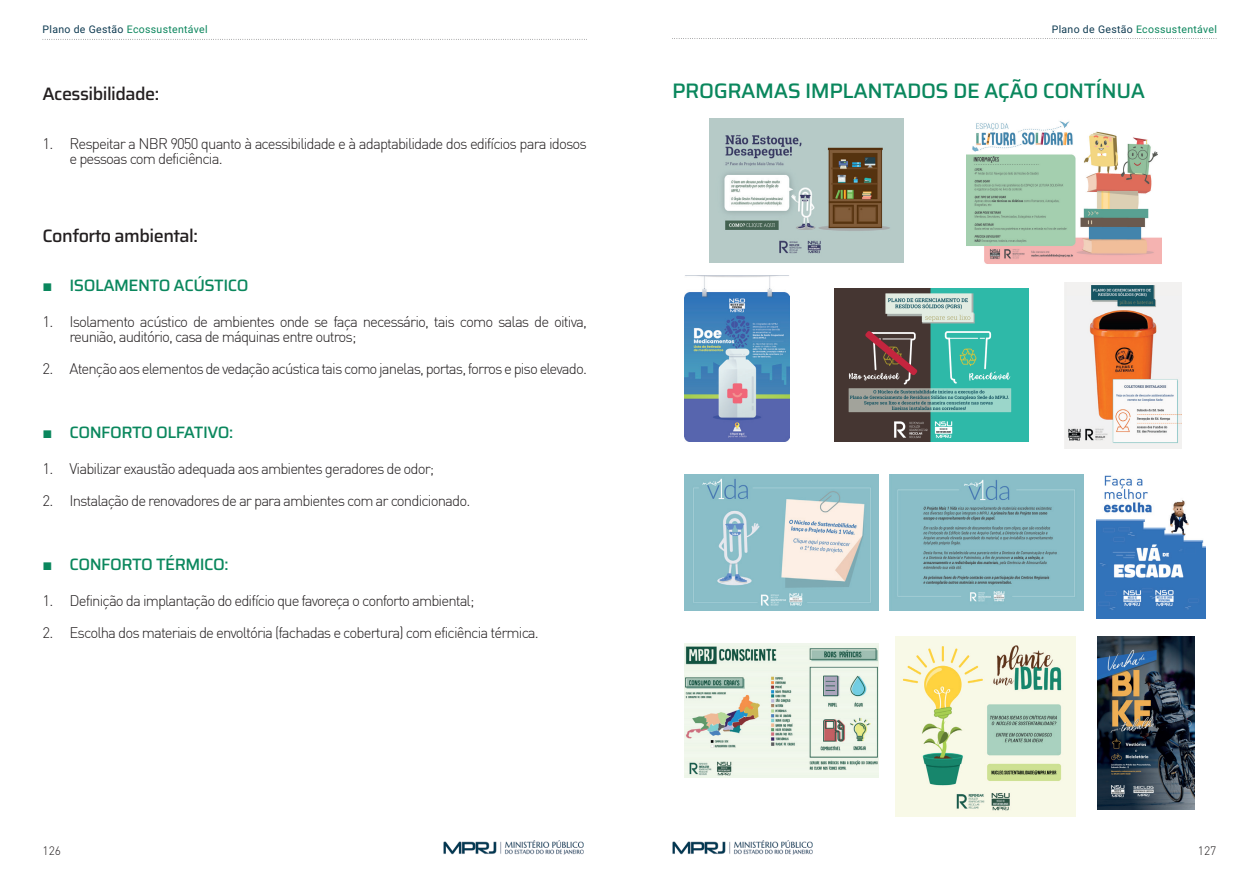
<style>
.page{position:relative;width:1259px;height:893px;background:#fff}
.page>*{position:absolute;margin:0;border:0;box-sizing:border-box;transform-origin:0 0}
.t1{font:500 21px "Saira";letter-spacing:-.02em;color:#0a875d}
.t2{font:500 18px "Saira";letter-spacing:-.03em;color:#231f20}
.t3{font:500 16.5px "Saira";letter-spacing:-.03em;color:#0a875d}
.t4{font:300 15px/15px "DIN";letter-spacing:-.06em;color:#231f20}
.t5{font:300 12px "DIN";color:#231f20}
.t6{font:10.5px "Roboto";letter-spacing:.03em;color:#0a855c}
.s1{color:#0e3a51}
.s2{font-family:"Arial";font-weight:400}
</style>
<div class="page">
<svg style="left:43px;top:39px;width:544px;height:1px"></svg>
<svg style="left:672px;top:38px;width:544px;height:1px"></svg>
<img style="left:443px;top:840px;width:141px;height:15px">
<img style="left:672px;top:840px;width:141px;height:15px">
<img style="left:709px;top:119px;width:194px;height:143px">
<img style="left:966px;top:121px;width:195px;height:143px">
<img style="left:685px;top:276px;width:104px;height:165px">
<img style="left:834px;top:289px;width:194px;height:152px">
<img style="left:1064px;top:282px;width:117px;height:166px">
<img style="left:685px;top:475px;width:194px;height:135px">
<img style="left:889px;top:475px;width:194px;height:135px">
<img style="left:685px;top:643px;width:194px;height:134px">
<img style="left:1098px;top:637px;width:97px;height:172px">
<img style="left:896px;top:637px;width:179px;height:179px">
<img style="left:1096px;top:475px;width:109px;height:144px">
<p class="t6" style="left:43px;top:21px;width:167px"><span class="s1">Plano de Gestão</span> Ecossustentável</p>
<p class="t6" style="left:1051px;top:21px;width:167px"><span class="s1">Plano de Gestão</span> Ecossustentável</p>
<p class="t2" style="left:43px;top:79px;width:118px">Acessibilidade:</p>
<p class="t4" style="left:70px;top:136px;width:519px;text-indent:-27px">1. Respeitar a NBR 9050 quanto à acessibilidade e à adaptabilidade dos edifícios para idosos e pessoas com deficiência.</p>
<p class="t2" style="left:43px;top:220px;width:157px">Conforto ambiental:</p>
<p class="t3" style="left:43px;top:271px;width:207px"><span class="s2">■</span> ISOLAMENTO ACÚSTICO</p>
<p class="t4" style="left:70px;top:314px;width:519px;text-indent:-27px">1. Isolamento acústico de ambientes onde se faça necessário, tais como salas de oitiva, reunião, auditório, casa de máquinas entre outros;</p>
<p class="t4" style="left:43px;top:361px;width:546px">2. Atenção aos elementos de vedação acústica tais como janelas, portas, forros e piso elevado.</p>
<p class="t3" style="left:43px;top:418px;width:192px"><span class="s2">■</span> CONFORTO OLFATIVO:</p>
<p class="t4" style="left:43px;top:461px;width:393px">1. Viabilizar exaustão adequada aos ambientes geradores de odor;</p>
<p class="t4" style="left:43px;top:493px;width:429px">2. Instalação de renovadores de ar para ambientes com ar condicionado.</p>
<p class="t3" style="left:43px;top:551px;width:187px"><span class="s2">■</span> CONFORTO TÉRMICO:</p>
<p class="t4" style="left:43px;top:593px;width:433px">1. Definição da implantação do edifício que favoreça o conforto ambiental;</p>
<p class="t4" style="left:43px;top:625px;width:498px">2. Escolha dos materiais de envoltória (fachadas e cobertura) com eficiência térmica.</p>
<h1 class="t1" style="left:672px;top:74px;width:474px">PROGRAMAS IMPLANTADOS DE AÇÃO CONTÍNUA</h1>
<p class="t5" style="left:43px;top:843px;width:20px">126</p>
<p class="t5" style="left:1198px;top:843px;width:20px">127</p>
</div>
